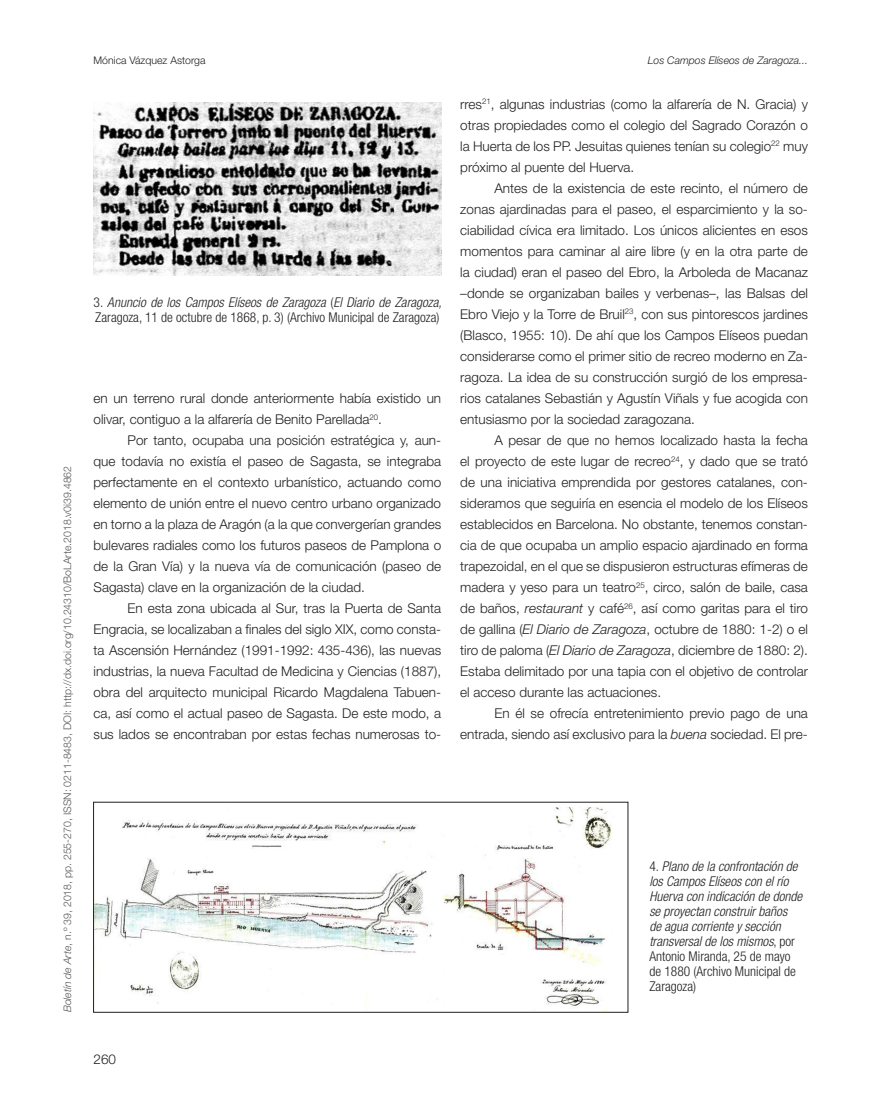
<style>
.page{position:relative;width:893px;height:1106px;background:#fff}
.page>*{position:absolute;margin:0;border:0;box-sizing:border-box;transform-origin:0 0}
.t1{font:300 13.5px/21px "Helvetica Neue LT Std";color:#231f20;text-align:justify}
.t2{font:italic 300 condensed 13.5px/15px "Helvetica Neue LT Std";color:#231f20}
.t3{font:300 condensed 13.5px/15px "Helvetica Neue LT Std";color:#231f20}
.t4{font:300 10.5px "Helvetica Neue LT Std";color:#57585a}
.t5{font:italic 300 10.5px "Helvetica Neue LT Std";color:#231f20}
.t6{font:300 10.5px "Helvetica Neue LT Std";color:#231f20}
.s1{font-style:italic}
.s2{font-style:normal}
</style>
<div class="page">
<img style="left:94px;top:102px;width:347px;height:173px">
<img style="left:95px;top:807px;width:516px;height:203px">
<p class="t4" style="left:61px;top:1012px;width:548px;rotate:-90deg"><span class="s1">Boletín de Arte</span>, n.º 39, 2018, pp. 255-270, ISSN: 0211-8483, DOI: http://dx.doi.org/10.24310/BoLArte.2018.v0i39.4862</p>
<p class="t6" style="left:94px;top:54px;width:114px">Mónica Vázquez Astorga</p>
<p class="t5" style="left:648px;top:54px;width:162px">Los Campos Elíseos de Zaragoza...</p>
<p class="t3" style="left:94px;top:294px;width:350px">3. <span class="s1">Anuncio de los Campos Elíseos de Zaragoza</span> (<span class="s1">El Diario de Zaragoza,<br></span>Zaragoza, 11 de octubre de 1868, p. 3) (Archivo Municipal de Zaragoza)</p>
<p class="t1" style="left:94px;top:387px;width:349px">en un terreno rural donde anteriormente había existido un olivar, contiguo a la alfarería de Benito Parellada<sup>20</sup>.</p>
<p class="t1" style="left:94px;top:429px;width:349px;text-indent:34px">Por tanto, ocupaba una posición estratégica y, aun&shy;que todavía no existía el paseo de Sagasta, se integraba perfectamente en el contexto urbanístico, actuando como elemento de unión entre el nuevo centro urbano organizado en torno a la plaza de Aragón (a la que convergerían grandes bulevares radiales como los futuros paseos de Pamplona o de la Gran Vía) y la nueva vía de comunicación (paseo de Sagasta) clave en la organización de la ciudad.</p>
<p class="t1" style="left:94px;top:597px;width:349px;text-indent:34px">En esta zona ubicada al Sur, tras la Puerta de Santa Engracia, se localizaban a finales del siglo XIX, como consta&shy;ta Ascensión Hernández (1991-1992: 435-436), las nuevas industrias, la nueva Facultad de Medicina y Ciencias (1887), obra del arquitecto municipal Ricardo Magdalena Tabuen&shy;ca, así como el actual paseo de Sagasta. De este modo, a sus lados se encontraban por estas fechas numerosas to-</p>
<p class="t1" style="left:460px;top:93px;width:349px">rres<sup>21</sup>, algunas industrias (como la alfarería de N. Gracia) y otras propiedades como el colegio del Sagrado Corazón o la Huerta de los PP. Jesuitas quienes tenían su colegio<sup>22</sup> muy próximo al puente del Huerva.</p>
<p class="t1" style="left:460px;top:177px;width:349px;text-indent:34px">Antes de la existencia de este recinto, el número de zonas ajardinadas para el paseo, el esparcimiento y la so&shy;ciabilidad cívica era limitado. Los únicos alicientes en esos momentos para caminar al aire libre (y en la otra parte de la ciudad) eran el paseo del Ebro, la Arboleda de Macanaz –donde se organizaban bailes y verbenas–, las Balsas del Ebro Viejo y la Torre de Bruil<sup>23</sup>, con sus pintorescos jardines (Blasco, 1955: 10). De ahí que los Campos Elíseos puedan considerarse como el primer sitio de recreo moderno en Za&shy;ragoza. La idea de su construcción surgió de los empresa&shy;rios catalanes Sebastián y Agustín Viñals y fue acogida con entusiasmo por la sociedad zaragozana.</p>
<p class="t1" style="left:460px;top:429px;width:349px;text-indent:34px">A pesar de que no hemos localizado hasta la fecha el proyecto de este lugar de recreo<sup>24</sup>, y dado que se trató de una iniciativa emprendida por gestores catalanes, con&shy;sideramos que seguiría en esencia el modelo de los Elíseos establecidos en Barcelona. No obstante, tenemos constan&shy;cia de que ocupaba un amplio espacio ajardinado en forma trapezoidal, en el que se dispusieron estructuras efímeras de madera y yeso para un teatro<sup>25</sup>, circo, salón de baile, casa de baños, <span class="s1">restaurant</span> y café<sup>26</sup>, así como garitas para el tiro de gallina (<span class="s1">El Diario de Zaragoza</span>, octubre de 1880: 1-2) o el tiro de paloma (<span class="s1">El Diario de Zaragoza</span>, diciembre de 1880: 2).<br>Estaba delimitado por una tapia con el objetivo de controlar el acceso durante las actuaciones.</p>
<p class="t1" style="left:460px;top:702px;width:349px;text-align:right">En él se ofrecía entretenimiento previo pago de una entrada, siendo así exclusivo para la <span class="s1">buena</span> sociedad. El pre-</p>
<p class="t1" style="left:94px;top:1048px;width:24px">260</p>
<p class="t2" style="left:649px;top:859px;width:154px"><span class="s2">4.</span> Plano de la confrontación de los Campos Elíseos con el río<br>Huerva con indicación de donde se proyectan construir baños de agua corriente y sección transversal de los mismos<span class="s2">, por<br>Antonio Miranda, 25 de mayo de 1880 (Archivo Municipal de<br>Zaragoza)</span></p>
</div>
